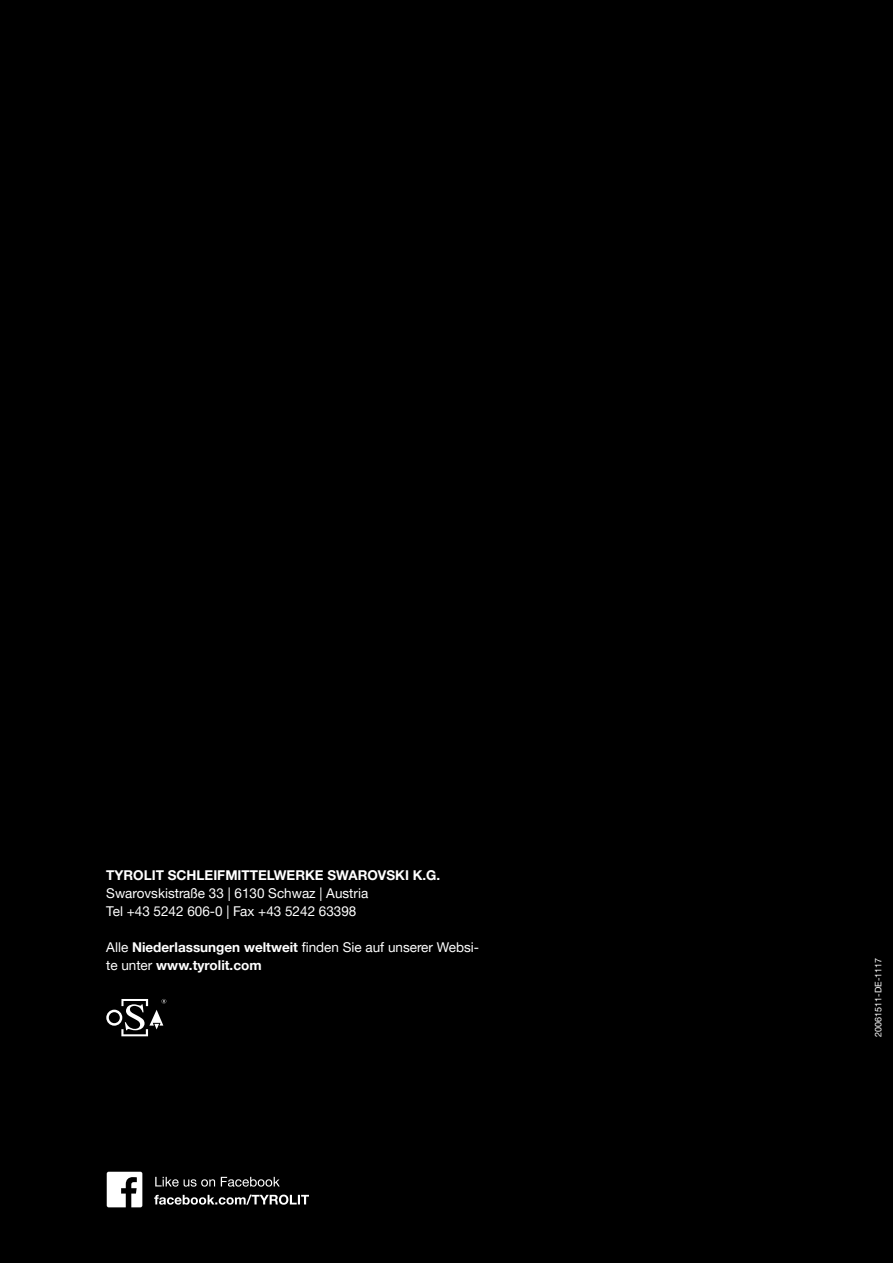
<style>
.page{position:relative;width:893px;height:1263px;background:#000}
.page>*{position:absolute;margin:0;border:0;box-sizing:border-box;transform-origin:0 0}
.t1{font:700 13.5px/18px "Helvetica Neue LTW1 G";color:#fff}
.t2{font:13.5px/18px "Helvetica Neue LTW1 G";color:#fff}
.t3{font:9px "Helvetica Neue LTW1 G";color:#fff}
.s1{font-weight:400}
</style>
<div class="page">
<svg style="left:106px;top:999px;width:60px;height:37px"></svg>
<svg style="left:107px;top:1172px;width:202px;height:35px"></svg>
<p class="t1" style="left:106px;top:866px;width:335px">TYROLIT SCHLEIFMITTELWERKE SWAROVSKI K.G.</p>
<p class="t2" style="left:106px;top:884px;width:263px">Swarovskistraße 33 | 6130 Schwaz | Austria<br>Tel +43 5242 606-0 | Fax +43 5242 63398</p>
<p class="t1" style="left:106px;top:938px;width:374px"><span class="s1">Alle</span> Niederlassungen weltweit <span class="s1">finden Sie auf unserer Websi&shy;te unter</span> www.tyrolit.com</p>
<p class="t3" style="left:873px;top:1036px;width:80px;rotate:-90deg">20061511-DE-1117</p>
</div>
